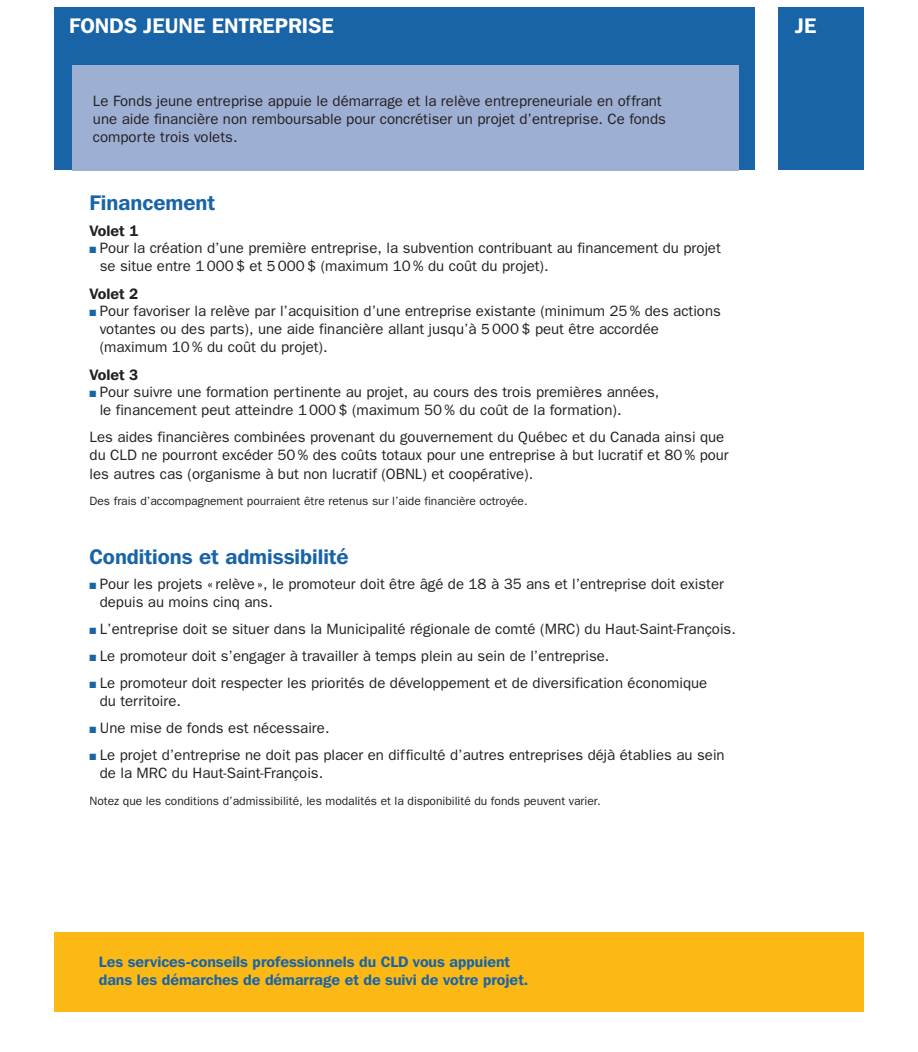
<style>
.page{position:relative;width:918px;height:1052px;background:#fff}
.page>*{position:absolute;margin:0;border:0;box-sizing:border-box;transform-origin:0 0}
.t1{font:600 21px "Franklin Gothic IT Cby BT";color:#1864a7}
.t2{font:600 21px "Franklin Gothic IT Cby BT";color:#fff}
.t3{font:15px/18px "Franklin Gothic";color:#231f20}
.t4{font:600 15px/18px "Franklin Gothic IT Cby BT";color:#1864a7}
.t5{font:600 15px "Franklin Gothic IT Cby BT";color:#231f20}
.t6{font:12px "Franklin Gothic";color:#231f20}
.s1{color:#1864a7}
.s2{font-style:inherit}
</style>
<div class="page">
<div style="left:54px;top:932px;width:810px;height:79px;background:#fcb814"></div>
<div style="left:54px;top:8px;width:810px;height:162px;background:#1864a7"></div>
<div style="left:756px;top:0;width:22px;height:325px;background:#fff"></div>
<svg style="left:72px;top:170px;width:666px;height:1px"></svg>
<div style="left:72px;top:65px;width:666px;height:105px;background:#9eafd4"></div>
<h1 class="t2" style="left:69px;top:19px;width:267px">FONDS JEUNE ENTREPRISE</h1>
<p class="t3" style="left:93px;top:93px;width:574px">Le Fonds jeune entreprise appuie le démarrage et la relève entrepreneuriale en offrant une aide financière non remboursable pour concrétiser un projet d’entreprise. Ce fonds comporte trois volets.</p>
<h1 class="t1" style="left:90px;top:195px;width:127px">Financement</h1>
<p class="t5" style="left:90px;top:225px;width:50px">Volet 1</p>
<p class="t3" style="left:100px;top:241px;width:623px;text-indent:-10px"><span class="s1">■</span> Pour la création d’une première entreprise, la subvention contribuant au financement du projet se situe entre 1 000 $ et <span class="s2">5</span> 000 $ (maximum 10 % du coût du projet).</p>
<p class="t5" style="left:90px;top:288px;width:50px">Volet 2</p>
<p class="t3" style="left:100px;top:304px;width:623px;text-indent:-10px"><span class="s1">■</span> Pour favoriser la relève par l’acquisition d’une entreprise existante (minimum 25 % des actions votantes ou des parts), une aide financière allant jusqu’à <span class="s2">5</span> 000 $ peut être accordée (maximum 10 % du coût du projet).</p>
<p class="t5" style="left:90px;top:369px;width:50px">Volet 3</p>
<p class="t3" style="left:100px;top:385px;width:561px;text-indent:-10px"><span class="s1">■</span> Pour suivre une formation pertinente au projet, au cours des trois premières années, le financement peut atteindre 1 000 $ (maximum 50 % du coût de la formation).</p>
<p class="t3" style="left:90px;top:430px;width:641px">Les aides financières combinées provenant du gouvernement du Québec et du Canada ainsi que du CLD ne pourront excéder 50 % des coûts totaux pour une entreprise à but lucratif et 80 % pour les autres cas (organisme à but non lucratif (OBNL) et coopérative).</p>
<p class="t6" style="left:90px;top:497px;width:440px">Des frais d’accompagnement pourraient être retenus sur l’aide financière octroyée.</p>
<h1 class="t1" style="left:90px;top:549px;width:261px">Conditions et admissibilité</h1>
<p class="t3" style="left:100px;top:576px;width:626px;text-indent:-10px"><span class="s1">■</span> Pour les projets «relève», le promoteur doit être âgé de 18 à 35 ans et l’entreprise doit exister depuis au moins cinq ans.</p>
<p class="t3" style="left:90px;top:621px;width:648px"><span class="s1">■</span> L’entreprise doit se situer dans la Municipalité régionale de comté (MRC) du Haut-Saint-François.</p>
<p class="t3" style="left:90px;top:648px;width:521px"><span class="s1">■</span> Le promoteur doit s’engager à travailler à temps plein au sein de l’entreprise.</p>
<p class="t3" style="left:100px;top:675px;width:609px;text-indent:-10px"><span class="s1">■</span> Le promoteur doit respecter les priorités de développement et de diversification économique du territoire.</p>
<p class="t3" style="left:90px;top:720px;width:241px"><span class="s1">■</span> Une mise de fonds est nécessaire.</p>
<p class="t3" style="left:100px;top:747px;width:627px;text-indent:-10px"><span class="s1">■</span> Le projet d’entreprise ne doit pas placer en difficulté d’autres entreprises déjà établies au sein de la MRC du Haut-Saint-François.</p>
<p class="t6" style="left:90px;top:797px;width:513px">Notez que les conditions d’admissibilité, les modalités et la disponibilité du fonds peuvent varier.</p>
<p class="t4" style="left:99px;top:954px;width:431px">Les services-conseils professionnels du CLD vous appuient dans les démarches de démarrage et de suivi de votre projet.</p>
<h1 class="t2" style="left:795px;top:18px;width:23px">JE</h1>
</div>
